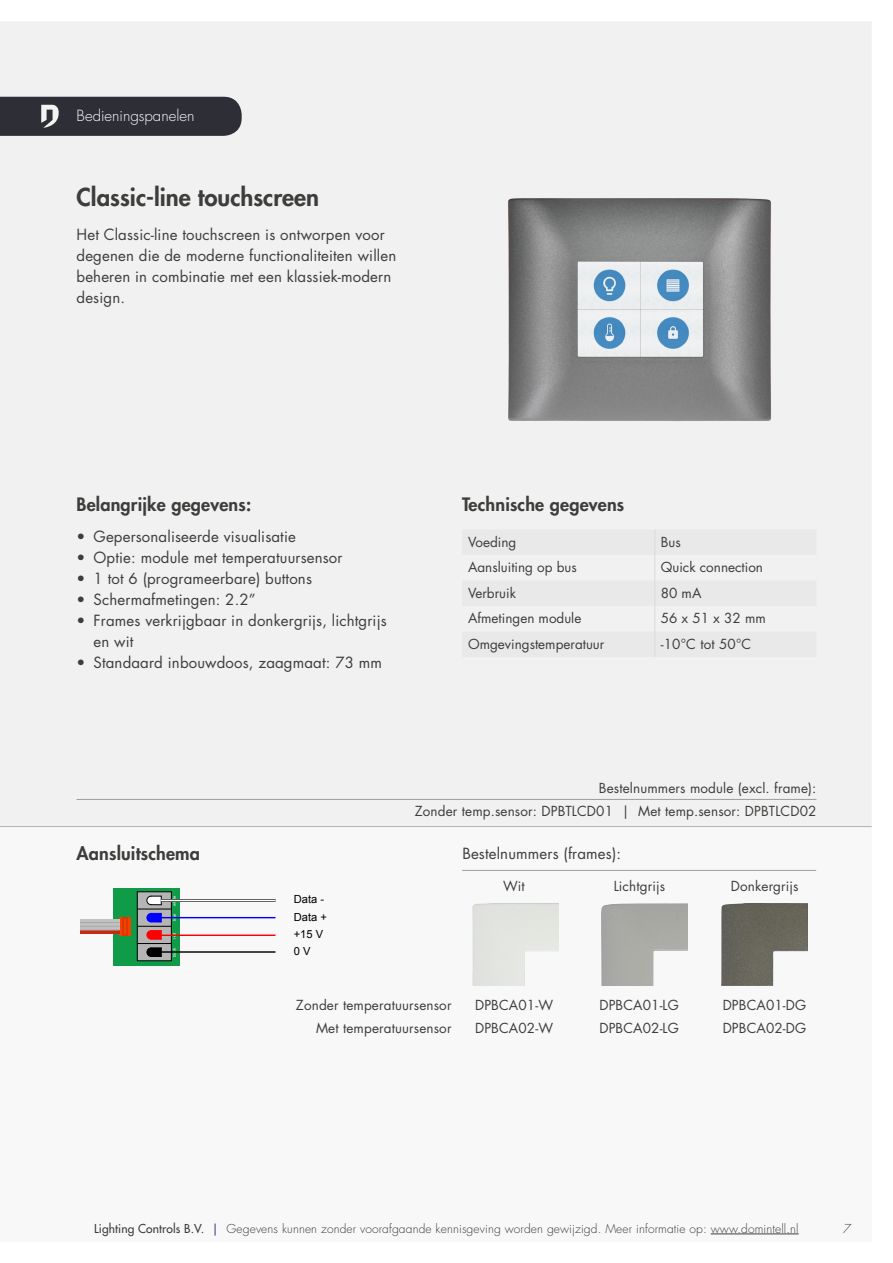
<style>
.page{position:relative;width:893px;height:1263px;background:#fff}
.page>*{position:absolute;margin:0;border:0;box-sizing:border-box;transform-origin:0 0}
.t1{font:800 24px "Futura Std";color:#3d3d3c}
.t2{font:800 18px "Futura Std";letter-spacing:.01em;color:#3d3d3c}
.Tekst{font:15px/21px "Futura Std";letter-spacing:.01em;color:#3d3d3c}
.t3{font:300 15px "Futura Std";color:#fff}
.Tekst-2{font:13.5px "Futura Std";letter-spacing:.01em;color:#3d3d3c}
.t4{font:300 12px "Futura Std";letter-spacing:.01em;color:#3d3d3c}
.t5{font:italic 300 12px "Futura Std";color:#3d3d3c}
.t6{font:11.1px "Arial";color:#000}
.t7{font:4.05px "Arial";color:#fff}
.s1{font-weight:500}
.s2{font-weight:500;color:#3d438d}
</style>
<div class="page">
<div style="left:0;top:21px;width:872px;height:805px;background:#f1f1f1"></div>
<div style="left:0;top:97px;width:242px;height:39px;background:#2e2e36"></div>
<div style="left:0;top:827px;width:872px;height:415px;background:#f8f8f8"></div>
<hr style="left:711px;top:1233px;width:88px;height:1px;background:#3d3d3c">
<hr style="left:0;top:826px;width:872px;height:1px;background:#b2b2b2">
<hr style="left:77px;top:799px;width:739px;height:1px;background:#9d9d9d">
<div style="left:462px;top:529px;width:354px;height:128px;background:#e9e9e9"></div>
<svg style="left:654px;top:529px;width:1px;height:128px"></svg>
<img style="left:507px;top:197px;width:264px;height:228px">
<div style="left:113px;top:888px;width:66px;height:77px;background:#109b48"></div>
<div style="left:137px;top:891px;width:35px;height:70px;background:#b5b5b5;border:1px solid #000"></div>
<hr style="left:137px;top:891px;width:34px;height:1px;background:#000">
<hr style="left:137px;top:909px;width:34px;height:1px;background:#000">
<hr style="left:137px;top:926px;width:34px;height:1px;background:#000">
<hr style="left:137px;top:943px;width:34px;height:1px;background:#000">
<svg style="left:146px;top:895px;width:16px;height:10px"></svg>
<svg style="left:146px;top:913px;width:16px;height:10px"></svg>
<svg style="left:146px;top:930px;width:16px;height:10px"></svg>
<svg style="left:146px;top:947px;width:16px;height:10px"></svg>
<hr style="left:161px;top:899px;width:114px;height:3px;background:#000">
<hr style="left:161px;top:900px;width:114px;height:1px;background:#fff">
<hr style="left:161px;top:917px;width:114px;height:1px;background:#fff">
<hr style="left:161px;top:934px;width:114px;height:2px;background:#fff">
<hr style="left:161px;top:951px;width:114px;height:2px;background:#000">
<div style="left:120px;top:917px;width:11px;height:19px;background:#f14300"></div>
<svg style="left:122px;top:917px;width:6px;height:19px"></svg>
<div style="left:80px;top:919px;width:40px;height:11px;background:#c1c1c1"></div>
<hr style="left:80px;top:930px;width:40px;height:4px;background:#c62914">
<hr style="left:80px;top:922px;width:40px;height:1px;background:#a8a8a8">
<hr style="left:80px;top:926px;width:40px;height:1px;background:#a8a8a8">
<hr style="left:80px;top:930px;width:40px;height:1px;background:#a8a8a8">
<img style="left:722px;top:904px;width:85px;height:82px">
<img style="left:601px;top:904px;width:86px;height:82px">
<hr style="left:462px;top:870px;width:354px;height:1px;background:#9d9d9d">
<p class="t3" style="left:77px;top:107px;width:119px">Bedieningspanelen</p>
<p class="t1" style="left:77px;top:182px;width:244px">Classic-line touchscreen</p>
<p class="Tekst" style="left:77px;top:224px;width:321px">Het Classic-line touchscreen is ontworpen voor degenen die de moderne functionaliteiten willen beheren in combinatie met een klassiek-modern design.</p>
<p class="t2" style="left:77px;top:493px;width:176px">Belangrijke gegevens:</p>
<p class="t2" style="left:462px;top:493px;width:164px">Technische gegevens</p>
<p class="Tekst" style="left:77px;top:526px;width:221px">• Gepersonaliseerde visualisatie</p>
<p class="Tekst" style="left:77px;top:547px;width:268px">• Optie: module met temperatuursensor</p>
<p class="Tekst" style="left:77px;top:568px;width:237px">• 1 tot 6 (programeerbare) buttons</p>
<p class="Tekst" style="left:77px;top:589px;width:181px">• Schermafmetingen: 2.2”</p>
<p class="Tekst" style="left:94px;top:610px;width:295px;text-indent:-17px">• Frames verkrijgbaar in donkergrijs, lichtgrijs en wit</p>
<p class="Tekst" style="left:77px;top:652px;width:307px">• Standaard inbouwdoos, zaagmaat: 73 mm</p>
<p class="Tekst-2" style="left:468px;top:533px;width:50px">Voeding</p>
<p class="Tekst-2" style="left:661px;top:533px;width:21px">Bus</p>
<p class="Tekst-2" style="left:468px;top:558px;width:110px">Aansluiting op bus</p>
<p class="Tekst-2" style="left:661px;top:558px;width:104px">Quick connection</p>
<p class="Tekst-2" style="left:468px;top:584px;width:49px">Verbruik</p>
<p class="Tekst-2" style="left:661px;top:584px;width:42px">80 mA</p>
<p class="Tekst-2" style="left:468px;top:609px;width:115px">Afmetingen module</p>
<p class="Tekst-2" style="left:661px;top:609px;width:106px">56 x 51 x 32 mm</p>
<p class="Tekst-2" style="left:468px;top:635px;width:138px">Omgevingstemperatuur</p>
<p class="Tekst-2" style="left:661px;top:635px;width:92px">-10°C tot 50°C</p>
<p class="Tekst-2" style="left:599px;top:779px;width:219px">Bestelnummers module (excl. frame):</p>
<p class="Tekst-2" style="left:415px;top:802px;width:403px">Zonder temp.sensor: DPBTLCD01 | Met temp.sensor: DPBTLCD02</p>
<p class="t2" style="left:77px;top:842px;width:125px">Aansluitschema</p>
<p class="Tekst" style="left:462px;top:843px;width:160px">Bestelnummers (frames):</p>
<p class="t7" style="left:172px;top:905px;width:11px;rotate:-90deg">white</p>
<p class="t6" style="left:294px;top:892px;width:32px">Data -</p>
<p class="Tekst-2" style="left:503px;top:877px;width:23px">Wit</p>
<p class="Tekst-2" style="left:614px;top:877px;width:53px">Lichtgrijs</p>
<p class="Tekst-2" style="left:731px;top:877px;width:69px">Donkergrijs</p>
<p class="t7" style="left:172px;top:921px;width:9px;rotate:-90deg">blue</p>
<p class="t6" style="left:294px;top:909px;width:35px">Data +</p>
<p class="t7" style="left:172px;top:939px;width:7px;rotate:-90deg">red</p>
<p class="t6" style="left:294px;top:927px;width:31px">+15 V</p>
<p class="t7" style="left:172px;top:957px;width:11px;rotate:-90deg">black</p>
<p class="t6" style="left:294px;top:943px;width:18px">0 V</p>
<p class="Tekst-2" style="left:296px;top:996px;width:157px">Zonder temperatuursensor</p>
<p class="Tekst-2" style="left:316px;top:1019px;width:137px">Met temperatuursensor</p>
<p class="Tekst-2" style="left:475px;top:996px;width:79px">DPBCA01-W</p>
<p class="Tekst-2" style="left:475px;top:1019px;width:79px">DPBCA02-W</p>
<p class="Tekst-2" style="left:599px;top:996px;width:81px">DPBCA01-LG</p>
<p class="Tekst-2" style="left:599px;top:1019px;width:81px">DPBCA02-LG</p>
<p class="Tekst-2" style="left:723px;top:996px;width:85px">DPBCA01-DG</p>
<p class="Tekst-2" style="left:723px;top:1019px;width:85px">DPBCA02-DG</p>
<p class="t4" style="left:94px;top:1221px;width:706px"><span class="s1">Lighting Controls B.V.</span> <span class="s2">|</span> Gegevens kunnen zonder voorafgaande kennisgeving worden gewijzigd. Meer informatie op: www.domintell.nl</p>
<p class="t5" style="left:843px;top:1221px;width:9px">7</p>
</div>
